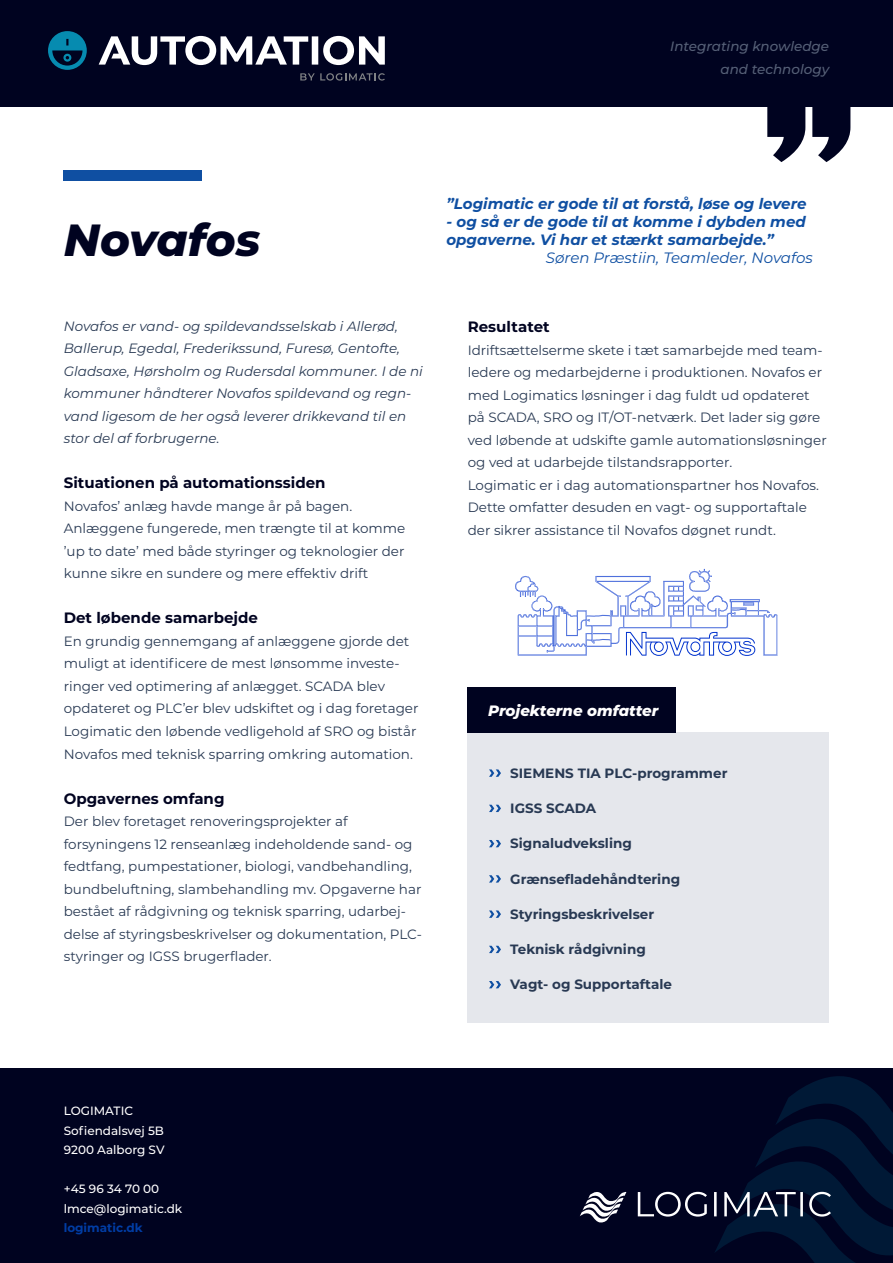
<style>
.page{position:relative;width:893px;height:1263px;background:#fff}
.page>*{position:absolute;margin:0;border:0;box-sizing:border-box;transform-origin:0 0}
.Overskrift{font:italic 800 45px "Montserrat";letter-spacing:-.005em;color:#000320}
.t1{font:italic 700 15px/18px "Montserrat";color:#0f4fa2}
.Brødtekst_Overskrift{font:700 15px "Montserrat";color:#000320}
.t2{font:italic 15px "Montserrat";color:#0f4fa2}
.Mellemrubrik_negativ{font:italic 800 15px "Montserrat";color:#fff}
.Brødtekst_Overskrift-2{font:13.5px/22.5px "Montserrat";color:#283953}
.Brødtekst{font:13.5px/22.5px "Montserrat";color:#283953}
.Brødtekst-2{font:italic 13.5px/22.5px "Montserrat";color:#283953}
.Funktionsbullets_Fed{font:700 13.5px "Montserrat";color:#283953}
.t3{font:italic 500 13.5px/22.5px "Montserrat";color:#566077;text-align:right}
.t4{font:500 12px/19.5px "Montserrat";color:#fff}
.t5{font:700 12px "Montserrat";color:#003da5}
</style>
<div class="page">
<div style="left:0;top:0;width:893px;height:106px;background:#000320"></div>
<svg style="left:99px;top:36px;width:286px;height:29px"></svg>
<svg style="left:48px;top:31px;width:39px;height:39px"></svg>
<svg style="left:300px;top:73px;width:85px;height:8px"></svg>
<div style="left:64px;top:170px;width:138px;height:11px;background:#0f4fa2"></div>
<div style="left:0;top:1068px;width:893px;height:195px;background:#000320"></div>
<svg style="left:638px;top:1076px;width:255px;height:187px"></svg>
<svg style="left:580px;top:1191px;width:46px;height:32px"></svg>
<svg style="left:767px;top:106px;width:83px;height:56px"></svg>
<svg style="left:515px;top:569px;width:263px;height:87px"></svg>
<div style="left:468px;top:733px;width:361px;height:290px;background:#e5e7ec"></div>
<svg style="left:489px;top:769px;width:12px;height:8px"></svg>
<svg style="left:489px;top:805px;width:12px;height:7px"></svg>
<svg style="left:489px;top:840px;width:12px;height:7px"></svg>
<svg style="left:489px;top:875px;width:12px;height:7px"></svg>
<svg style="left:489px;top:910px;width:12px;height:8px"></svg>
<svg style="left:489px;top:946px;width:12px;height:7px"></svg>
<svg style="left:489px;top:981px;width:12px;height:7px"></svg>
<div style="left:468px;top:687px;width:208px;height:46px;background:#000320"></div>
<p class="t3" style="left:670px;top:35px;width:161px">Integrating knowledge and technology</p>
<p class="Overskrift" style="left:64px;top:207px;width:198px">Novafos</p>
<p class="Brødtekst-2" style="left:64px;top:314px;width:361px">Novafos er vand- og spildevandsselskab i Allerød, Ballerup, Egedal, Frederikssund, Furesø, Gentofte, Gladsaxe, Hørsholm og Rudersdal kommuner. I de ni kommuner håndterer Novafos spildevand og regn&shy;vand ligesom de her også leverer drikkevand til en stor del af forbrugerne.</p>
<p class="Brødtekst_Overskrift" style="left:64px;top:472px;width:263px">Situationen på automationssiden</p>
<p class="Brødtekst" style="left:64px;top:494px;width:343px">Novafos’ anlæg havde mange år på bagen.<br>Anlæggene fungerede, men trængte til at komme ’up to date’ med både styringer og teknologier der kunne sikre en sundere og mere effektiv drift</p>
<p class="Brødtekst_Overskrift" style="left:64px;top:607px;width:196px">Det løbende samarbejde</p>
<p class="Brødtekst_Overskrift-2" style="left:64px;top:629px;width:356px">En grundig gennemgang af anlæggene gjorde det muligt at identificere de mest lønsomme investe&shy;ringer ved optimering af anlægget. SCADA blev opdateret og PLC’er blev udskiftet og i dag foretager Logimatic den løbende vedligehold af SRO og bistår Novafos med teknisk sparring omkring automation.</p>
<p class="Brødtekst_Overskrift" style="left:64px;top:787px;width:162px">Opgavernes omfang</p>
<p class="Brødtekst_Overskrift-2" style="left:64px;top:809px;width:360px">Der blev foretaget renoveringsprojekter af forsyningens 12 renseanlæg indeholdende sand- og fedtfang, pumpestationer, biologi, vandbehandling, bundbeluftning, slambehandling mv. Opgaverne har bestået af rådgivning og teknisk sparring, udarbej&shy;delse af styringsbeskrivelser og dokumentation, PLC&shy;styringer og IGSS brugerflader.</p>
<p class="t1" style="left:446px;top:194px;width:361px">”Logimatic er gode til at forstå, løse og levere</p>
<p class="t1" style="left:446px;top:212px;width:361px">- og så er de gode til at komme i dybden med opgaverne. Vi har et stærkt samarbejde.”</p>
<p class="t2" style="left:546px;top:248px;width:268px">Søren Præstiin, Teamleder, Novafos</p>
<p class="Brødtekst_Overskrift" style="left:468px;top:316px;width:83px">Resultatet</p>
<p class="Brødtekst" style="left:468px;top:338px;width:361px">Idriftsættelserme skete i tæt samarbejde med team&shy;ledere og medarbejderne i produktionen. Novafos er med Logimatics løsninger i dag fuldt ud opdateret på SCADA, SRO og IT/OT-netværk. Det lader sig gøre ved løbende at udskifte gamle automationsløsninger og ved at udarbejde tilstandsrapporter.</p>
<p class="Brødtekst" style="left:468px;top:473px;width:353px">Logimatic er i dag automationspartner hos Novafos.<br>Dette omfatter desuden en vagt- og supportaftale der sikrer assistance til Novafos døgnet rundt.</p>
<p class="Mellemrubrik_negativ" style="left:488px;top:700px;width:172px">Projekterne omfatter</p>
<p class="Funktionsbullets_Fed" style="left:510px;top:763px;width:219px">SIEMENS TIA PLC-programmer</p>
<p class="Funktionsbullets_Fed" style="left:510px;top:798px;width:87px">IGSS SCADA</p>
<p class="Funktionsbullets_Fed" style="left:510px;top:834px;width:123px">Signaludveksling</p>
<p class="Funktionsbullets_Fed" style="left:510px;top:869px;width:171px">Grænsefladehåndtering</p>
<p class="Funktionsbullets_Fed" style="left:510px;top:904px;width:145px">Styringsbeskrivelser</p>
<p class="Funktionsbullets_Fed" style="left:510px;top:940px;width:137px">Teknisk rådgivning</p>
<p class="Funktionsbullets_Fed" style="left:510px;top:975px;width:163px">Vagt- og Supportaftale</p>
<p class="t4" style="left:64px;top:1101px;width:102px">LOGIMATIC<br>Sofiendalsvej 5B<br>9200 Aalborg SV</p>
<p class="t4" style="left:64px;top:1179px;width:120px">+45 96 34 70 00 lmce@logimatic.dk</p>
<p class="t5" style="left:64px;top:1219px;width:80px">logimatic.dk</p>
</div>
